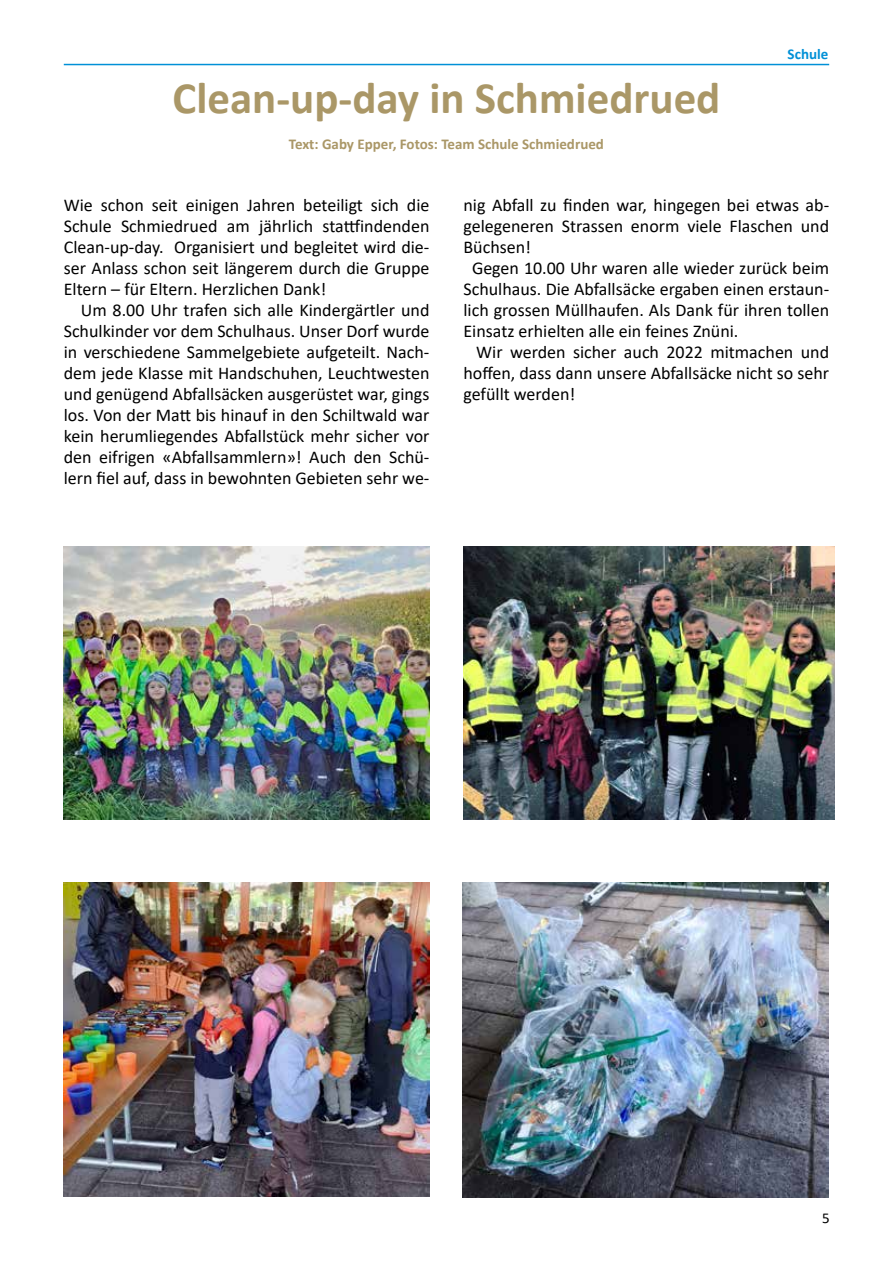
<style>
.page{position:relative;width:893px;height:1263px;background:#fff}
.page>*{position:absolute;margin:0;border:0;box-sizing:border-box;transform-origin:0 0}
.t1{font:700 45px "Calibri";color:#aa9767}
.t2{font:18px/21px "Calibri";color:#000;text-align:justify}
.t3{font:700 15px "Calibri";color:#aa9767}
.t4{font:700 15px "Calibri";color:#0090d7}
.t5{font:15px "Calibri";color:#000}
</style>
<div class="page">
<hr style="left:64px;top:64px;width:765px;height:1px;background:#0090d7">
<img style="left:463px;top:547px;width:372px;height:273px">
<img style="left:64px;top:547px;width:365px;height:273px">
<img style="left:64px;top:883px;width:365px;height:313px">
<img style="left:463px;top:883px;width:365px;height:315px">
<h1 class="t1" style="left:173px;top:66px;width:549px">Clean-up-day in Schmiedrued</h1>
<p class="t3" style="left:289px;top:134px;width:317px">Text: Gaby Epper, Fotos: Team Schule Schmiedrued</p>
<p class="t4" style="left:788px;top:44px;width:42px">Schule</p>
<p class="t2" style="left:64px;top:194px;width:367px">Wie schon seit einigen Jahren beteiligt sich die Schule Schmiedrued am jährlich stattfindenden Clean-up-day. Organisiert und begleitet wird die&shy;ser Anlass schon seit längerem durch die Gruppe Eltern – für Eltern. Herzlichen Dank!</p>
<p class="t2" style="left:64px;top:299px;width:367px;text-indent:17px">Um 8.00 Uhr trafen sich alle Kindergärtler und Schulkinder vor dem Schulhaus. Unser Dorf wurde in verschiedene Sammelgebiete aufgeteilt. Nach&shy;dem jede Klasse mit Handschuhen, Leuchtwesten und genügend Abfallsäcken ausgerüstet war, gings los. Von der Matt bis hinauf in den Schiltwald war kein herumliegendes Abfallstück mehr sicher vor den eifrigen «Abfallsammlern»! Auch den Schü&shy;lern fiel auf, dass in bewohnten Gebieten sehr we-</p>
<p class="t2" style="left:463px;top:194px;width:367px">nig Abfall zu finden war, hingegen bei etwas ab-</p>
<p class="t2" style="left:463px;top:215px;width:367px">gelegeneren Strassen enorm viele Flaschen und</p>
<p class="t2" style="left:463px;top:236px;width:69px">Büchsen!</p>
<p class="t2" style="left:472px;top:257px;width:359px">Gegen 10.00 Uhr waren alle wieder zurück beim</p>
<p class="t2" style="left:463px;top:278px;width:367px">Schulhaus. Die Abfallsäcke ergaben einen erstaun-</p>
<p class="t2" style="left:463px;top:299px;width:367px">lich grossen Müllhaufen. Als Dank für ihren tollen</p>
<p class="t2" style="left:463px;top:320px;width:276px">Einsatz erhielten alle ein feines Znüni.</p>
<p class="t2" style="left:476px;top:341px;width:354px">Wir werden sicher auch 2022 mitmachen und</p>
<p class="t2" style="left:463px;top:362px;width:367px">hoffen, dass dann unsere Abfallsäcke nicht so sehr</p>
<p class="t2" style="left:463px;top:383px;width:113px">gefüllt werden!</p>
<p class="t5" style="left:822px;top:1208px;width:9px">5</p>
</div>
